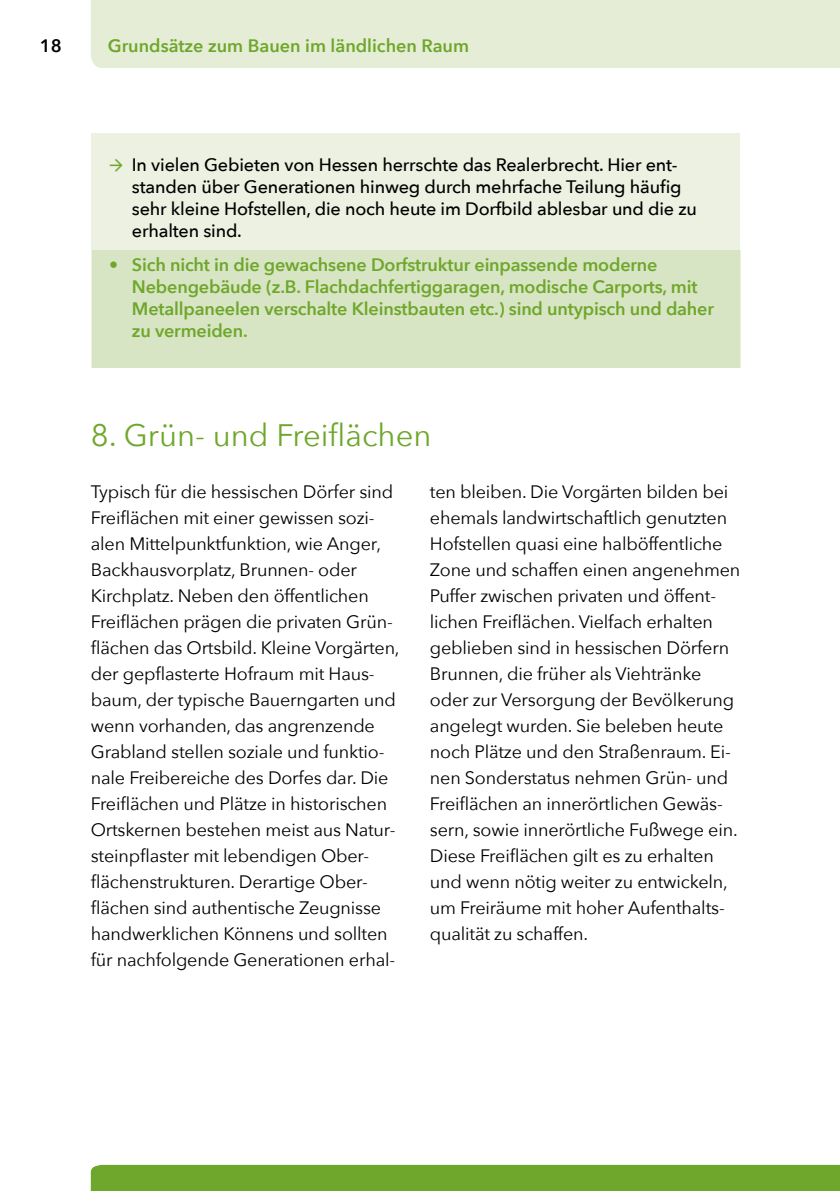
<style>
.page{position:relative;width:840px;height:1191px;background:#fff}
.page>*{position:absolute;margin:0;border:0;box-sizing:border-box;transform-origin:0 0}
.t1{font:31px "Avenir Next";color:#6fa72c}
.t2{font:18px/26px "Avenir Next";letter-spacing:-.01em;color:#000}
.t3{font:600 18px/22px "Avenir Next";letter-spacing:-.01em;color:#6fa72c}
.t4{font:500 18px/22px "Avenir Next";letter-spacing:-.01em;color:#000}
.t5{font:600 18px "Avenir Next";color:#000}
.s1{font-family:"Bundes Sans";color:#6fa72c}
.s2{font-weight:700}
</style>
<div class="page">
<div style="left:91px;top:0;width:748px;height:68px;background:#e6edd7"></div>
<div style="left:91px;top:1164px;width:748px;height:27px;background:#6fa72c"></div>
<div style="left:91px;top:134px;width:648px;height:234px;background:#ecf1e1"></div>
<div style="left:92px;top:251px;width:648px;height:117px;background:#d8e5c4"></div>
<p class="t5" style="left:40px;top:30px;width:23px">18</p>
<p class="t3" style="left:108px;top:34px;width:362px">Grundsätze zum Bauen im ländlichen Raum</p>
<p class="t4" style="left:132px;top:153px;width:566px;text-indent:-23px"><span class="s1">→</span> In vielen Gebieten von Hessen herrschte das Realerbrecht. Hier ent&shy;standen über Generationen hinweg durch mehrfache Teilung häufig sehr kleine Hofstellen, die noch heute im Dorfbild ablesbar und die zu erhalten sind.</p>
<p class="t3" style="left:132px;top:253px;width:583px;text-indent:-23px"><span class="s2">•</span> Sich nicht in die gewachsene Dorfstruktur einpassende moderne Nebengebäude (z.B. Flachdachfertiggaragen, modische Carports, mit Metallpaneelen verschalte Kleinstbauten etc.) sind untypisch und daher zu vermeiden.</p>
<h2 class="t1" style="left:91px;top:409px;width:342px">8. Grün- und Freiflächen</h2>
<p class="t2" style="left:91px;top:478px;width:310px">Typisch für die hessischen Dörfer sind Freiflächen mit einer gewissen sozi&shy;alen Mittelpunktfunktion, wie Anger, Backhausvorplatz, Brunnen- oder Kirchplatz. Neben den öffentlichen Freiflächen prägen die privaten Grün&shy;flächen das Ortsbild. Kleine Vorgärten, der gepflasterte Hofraum mit Haus&shy;baum, der typische Bauerngarten und wenn vorhanden, das angrenzende Grabland stellen soziale und funktio&shy;nale Freibereiche des Dorfes dar. Die Freiflächen und Plätze in historischen Ortskernen bestehen meist aus Natur&shy;steinpflaster mit lebendigen Ober&shy;flächenstrukturen. Derartige Ober&shy;flächen sind authentische Zeugnisse handwerklichen Könnens und sollten für nachfolgende Generationen erhal-</p>
<p class="t2" style="left:429px;top:478px;width:312px">ten bleiben. Die Vorgärten bilden bei ehemals landwirtschaftlich genutzten Hofstellen quasi eine halböffentliche Zone und schaffen einen angenehmen Puffer zwischen privaten und öffent&shy;lichen Freiflächen. Vielfach erhalten geblieben sind in hessischen Dörfern Brunnen, die früher als Viehtränke oder zur Versorgung der Bevölkerung angelegt wurden. Sie beleben heute noch Plätze und den Straßenraum. Ei&shy;nen Sonderstatus nehmen Grün- und Freiflächen an innerörtlichen Gewäs&shy;sern, sowie innerörtliche Fußwege ein.<br>Diese Freiflächen gilt es zu erhalten und wenn nötig weiter zu entwickeln, um Freiräume mit hoher Aufenthalts&shy;qualität zu schaffen.</p>
</div>
